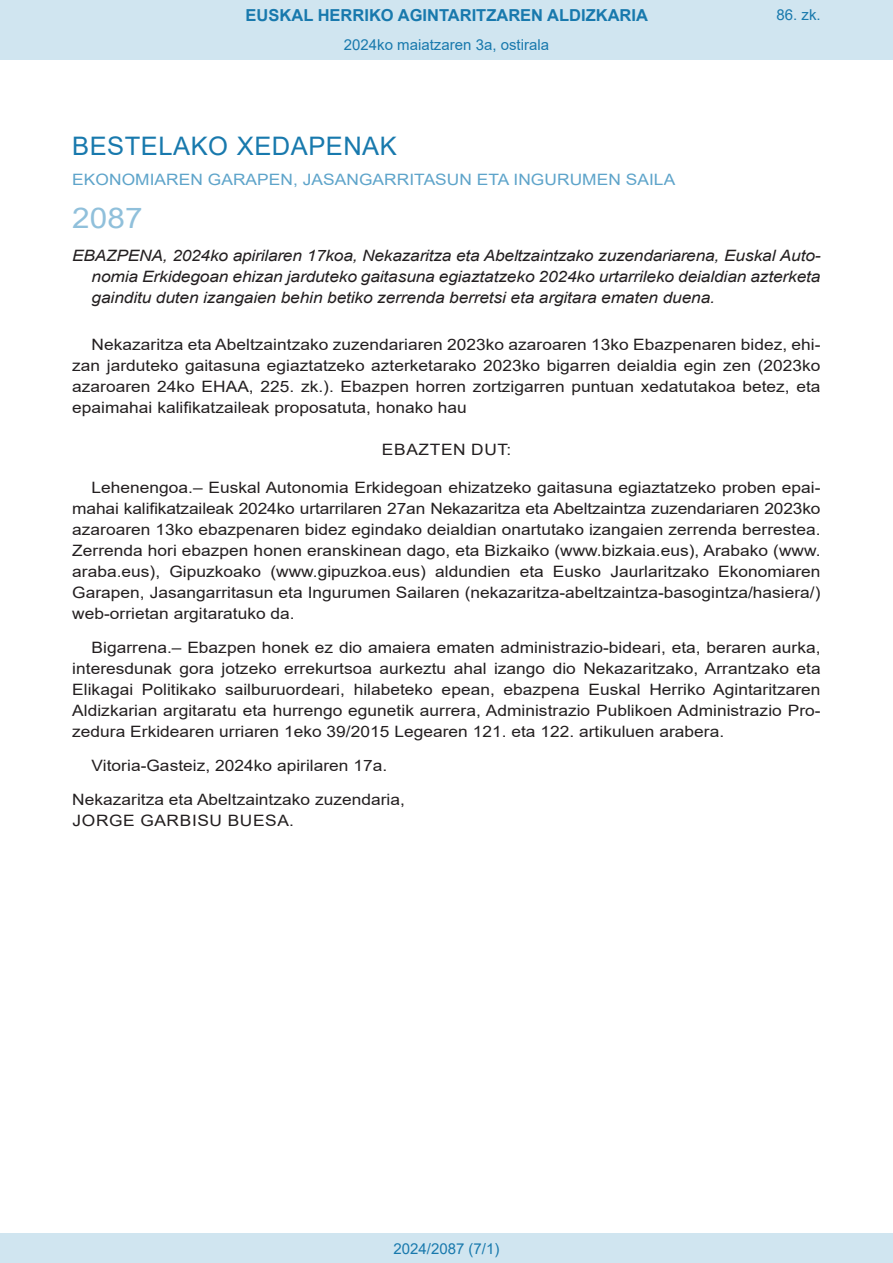
<style>
.page{position:relative;width:893px;height:1263px;background:#fff}
.page>*{position:absolute;margin:0;border:0;box-sizing:border-box;transform-origin:0 0}
.BOPVOrden{font:28.5px "Arial";color:#90c0db;scale:1.11 1}
.BOPVSeccion{font:25.5px "Arial";letter-spacing:.02em;color:#1879ad}
.t1{font:700 16.5px "Arial";color:#1879ad}
.BOPVDetalle{font:15.6px/21px "Arial";color:#231f20;text-align:justify;scale:1.11 1}
.BOPVTitulo{font:italic 15.6px/21px "Arial";letter-spacing:-.01em;color:#231f20;text-align:justify;scale:1.11 1}
.BOPVOrganismo{font:15.6px "Arial";letter-spacing:.005em;color:#5ea4ca;scale:1.11 1}
.BOPVFirmaPuesto{font:15.6px "Arial";color:#231f20;scale:1.11 1}
.BOPVFirmaLugFec{font:15.6px "Arial";color:#231f20;scale:1.11 1}
.BOPVFirmaNombre{font:15.6px "Arial";letter-spacing:.035em;color:#231f20;scale:1.11 1}
.BOPVClave{font:15.6px "Arial";letter-spacing:.035em;color:#231f20;scale:1.11 1}
.Paginacion_Centro{font:15px "Arial";color:#1879ad}
</style>
<div class="page">
<div style="left:0;top:0;width:893px;height:60px;background:#d0e5f0"></div>
<div style="left:0;top:1233px;width:893px;height:30px;background:#d0e5f0"></div>
<p class="t1" style="left:246px;top:3px;width:404px">EUSKAL HERRIKO AGINTARITZAREN ALDIZKARIA</p>
<p class="Paginacion_Centro" style="left:344px;top:35px;width:207px">2024ko maiatzaren 3a, ostirala</p>
<p class="Paginacion_Centro" style="left:776px;top:5px;width:46px">86. zk.</p>
<p class="BOPVSeccion" style="left:72px;top:128px;width:326px">BESTELAKO XEDAPENAK</p>
<p class="BOPVOrganismo" style="left:72px;top:169px;width:545px">EKONOMIAREN GARAPEN, JASANGARRITASUN ETA INGURUMEN SAILA</p>
<p class="BOPVOrden" style="left:72px;top:198px;width:65px">2087</p>
<p class="BOPVTitulo" style="left:92px;top:246px;width:658px;text-indent:-19px">EBAZPENA, 2024ko apirilaren 17koa, Nekazaritza eta Abeltzaintzako zuzendariarena, Euskal Auto&shy;nomia Erkidegoan ehizan jarduteko gaitasuna egiaztatzeko 2024ko urtarrileko deialdian azterketa gainditu duten izangaien behin betiko zerrenda berretsi eta argitara ematen duena.</p>
<p class="BOPVDetalle" style="left:72px;top:334px;width:676px;text-indent:19px">Nekazaritza eta Abeltzaintzako zuzendariaren 2023ko azaroaren 13ko Ebazpenaren bidez, ehi&shy;zan jarduteko gaitasuna egiaztatzeko azterketarako 2023ko bigarren deialdia egin zen (2023ko azaroaren 24ko EHAA, 225. zk.). Ebazpen horren zortzigarren puntuan xedatutakoa betez, eta epaimahai kalifikatzaileak proposatuta, honako hau</p>
<p class="BOPVClave" style="left:382px;top:439px;width:118px">EBAZTEN DUT:</p>
<p class="BOPVDetalle" style="left:72px;top:477px;width:676px;text-indent:19px">Lehenengoa.– Euskal Autonomia Erkidegoan ehizatzeko gaitasuna egiaztatzeko proben epai&shy;mahai kalifikatzaileak 2024ko urtarrilaren 27an Nekazaritza eta Abeltzaintza zuzendariaren 2023ko azaroaren 13ko ebazpenaren bidez egindako deialdian onartutako izangaien zerrenda berrestea.<br>Zerrenda hori ebazpen honen eranskinean dago, eta Bizkaiko (www.bizkaia.eus), Arabako (www. araba.eus), Gipuzkoako (www.gipuzkoa.eus) aldundien eta Eusko Jaurlaritzako Ekonomiaren Garapen, Jasangarritasun eta Ingurumen Sailaren (nekazaritza-abeltzaintza-basogintza/hasiera/) web-orrietan argitaratuko da.</p>
<p class="BOPVDetalle" style="left:72px;top:637px;width:676px;text-indent:19px">Bigarrena.– Ebazpen honek ez dio amaiera ematen administrazio-bideari, eta, beraren aurka, interesdunak gora jotzeko errekurtsoa aurkeztu ahal izango dio Nekazaritzako, Arrantzako eta Elikagai Politikako sailburuordeari, hilabeteko epean, ebazpena Euskal Herriko Agintaritzaren Aldizkarian argitaratu eta hurrengo egunetik aurrera, Administrazio Publikoen Administrazio Pro&shy;zedura Erkidearen urriaren 1eko 39/2015 Legearen 121. eta 122. artikuluen arabera.</p>
<p class="BOPVFirmaLugFec" style="left:92px;top:755px;width:268px">Vitoria-Gasteiz, 2024ko apirilaren 17a.</p>
<p class="BOPVFirmaPuesto" style="left:72px;top:788px;width:301px">Nekazaritza eta Abeltzaintzako zuzendaria,</p>
<p class="BOPVFirmaNombre" style="left:73px;top:809px;width:201px">JORGE GARBISU BUESA.</p>
<p class="Paginacion_Centro" style="left:393px;top:1238px;width:107px">2024/2087 (7/1)</p>
</div>
